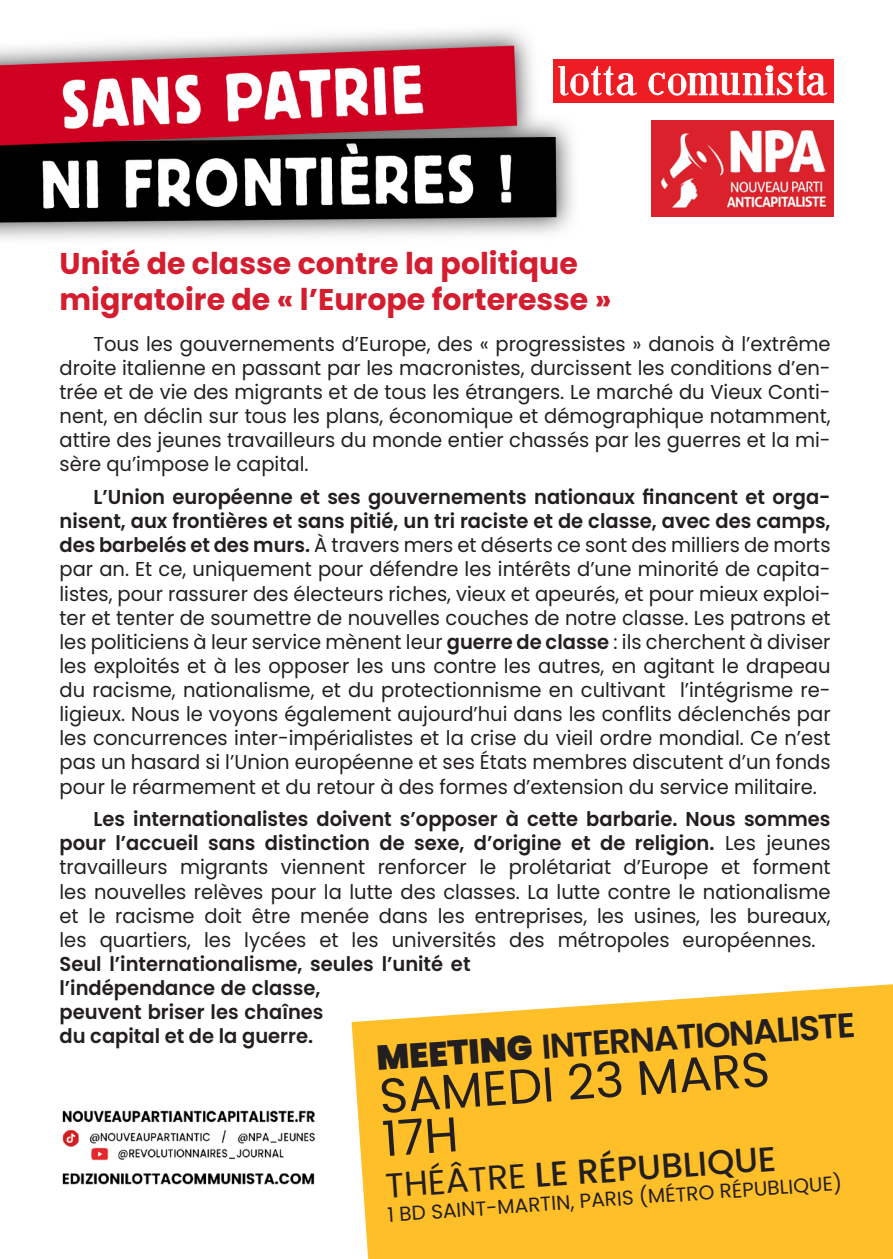
<style>
.page{position:relative;width:893px;height:1259px;background:#fff}
.page>*{position:absolute;margin:0;border:0;box-sizing:border-box;transform-origin:0 0}
.t1{font:48.9px "Poppins";color:#231f20}
.t2{font:600 34.5px "Poppins";color:#231f20}
.t3{font:500 34.5px "Poppins";color:#231f20}
.t4{font:700 30px/36px "Poppins";color:#d41e30}
.t5{font:20.1px/24px "Poppins";color:#231f20;text-align:justify}
.s1{font-weight:600}
.s2{font-weight:900}
.s3{font-weight:400}
</style>
<div class="page">
<img style="left:0;top:29px;width:581px;height:210px">
<svg style="left:352px;top:984px;width:541px;height:275px;background:#fec439"></svg>
<img style="left:62px;top:1110px;width:254px;height:75px">
<div style="left:553px;top:60px;width:280px;height:43px;background:#ee1d23"></div>
<svg style="left:558px;top:66px;width:79px;height:30px"></svg>
<svg style="left:648px;top:66px;width:179px;height:30px"></svg>
<img style="left:652px;top:120px;width:181px;height:97px">
<div style="left:383px;top:1117px;width:73px;height:39px;background:#febf28"></div>
<p class="t4" style="left:60px;top:246px;width:553px">Unité de classe contre la politique migratoire de « l’Europe forteresse »</p>
<p class="t5" style="left:60px;top:332px;width:773px;text-indent:34px">Tous les gouvernements d’Europe, des « progressistes » danois à l’extrême droite italienne en passant par les macronistes, durcissent les conditions d’en&shy;trée et de vie des migrants et de tous les étrangers. Le marché du Vieux Conti&shy;nent, en déclin sur tous les plans, économique et démographique notamment, attire des jeunes travailleurs du monde entier chassés par les guerres et la mi&shy;sère qu’impose le capital.</p>
<p class="t5" style="left:60px;top:485px;width:773px;text-indent:34px"><span class="s1">L’Union européenne et ses gouvernements nationaux financent et orga&shy;nisent, aux frontières et sans pitié, un tri raciste et de classe, avec des camps, des barbelés et des murs.</span> À travers mers et déserts ce sont des milliers de morts par an. Et ce, uniquement pour défendre les intérêts d’une minorité de capita&shy;listes, pour rassurer des électeurs riches, vieux et apeurés, et pour mieux exploi&shy;ter et tenter de soumettre de nouvelles couches de notre classe. Les patrons et les politiciens à leur service mènent leur <span class="s1">guerre de classe</span> : ils cherchent à diviser les exploités et à les opposer les uns contre les autres, en agitant le drapeau du racisme, nationalisme, et du protectionnisme en cultivant l’intégrisme re&shy;ligieux. Nous le voyons également aujourd’hui dans les conflits déclenchés par les concurrences inter-impérialistes et la crise du vieil ordre mondial. Ce n’est pas un hasard si l’Union européenne et ses États membres discutent d’un fonds pour le réarmement et du retour à des formes d’extension du service militaire.</p>
<p class="t5" style="left:60px;top:807px;width:773px;text-align:left;text-indent:34px"><span class="s1">Les internationalistes doivent s’opposer à cette barbarie. Nous sommes pour l’accueil sans distinction de sexe, d’origine et de religion.</span> Les jeunes travailleurs migrants viennent renforcer le prolétariat d’Europe et forment les nouvelles relèves pour la lutte des classes. La lutte contre le nationalisme et le racisme doit être menée dans les entreprises, les usines, les bureaux, les quartiers, les lycées et les universités des métropoles européennes.<br><span class="s1">Seul l’internationalisme, seules l’unité et<br>l’indépendance de classe,<br>peuvent briser les chaînes<br>du capital et de la guerre.</span></p>
<p class="t2" style="left:375px;top:1038px;width:481px;rotate:-4deg"><span class="s2">MEETING</span> INTERNATIONALISTE</p>
<p class="t1" style="left:377px;top:1068px;width:393px;rotate:-4deg">SAMEDI 23 MARS</p>
<p class="t3" style="left:384px;top:1165px;width:393px;rotate:-4deg"><span class="s3">THÉÂTRE</span> LE RÉPUBLIQUE</p>
<p class="t5" style="left:387px;top:1202px;width:457px;rotate:-4deg">1 BD SAINT-MARTIN, PARIS (MÉTRO RÉPUBLIQUE)</p>
</div>
